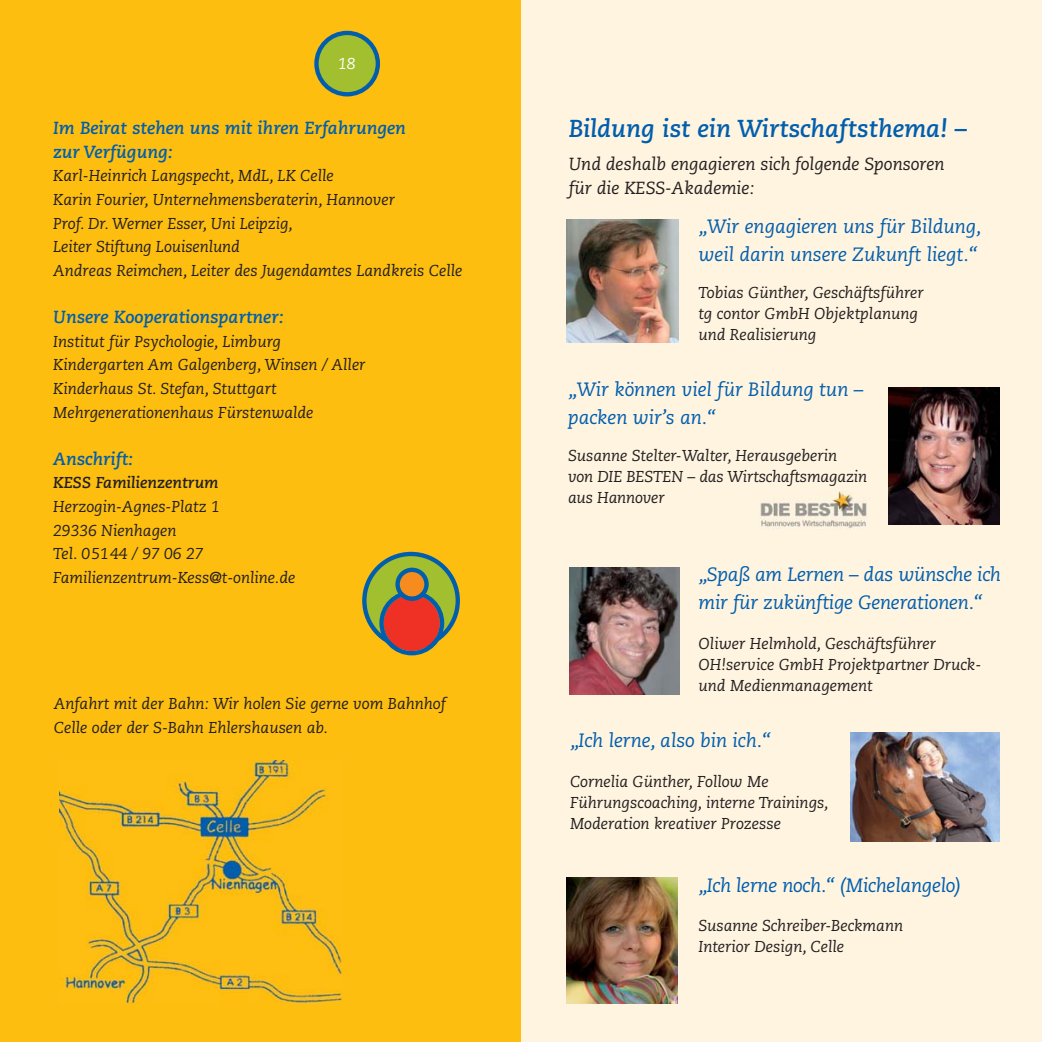
<style>
.page{position:relative;width:1042px;height:1042px;background:#fff}
.page>*{position:absolute;margin:0;border:0;box-sizing:border-box;transform-origin:0 0}
.t1{font:italic 700 24.5px "Caecilia";color:#005ead}
.t2{font:italic 19.25px/28px "Caecilia";color:#005ead}
.t3{font:italic 700 17.5px/23.6px "Caecilia";color:#005ead}
.t4{font:italic 17.5px/24.5px "Caecilia";color:#231f20}
.t5{font:italic 15.75px/23.6px "Caecilia";color:#231f20}
.t6{font:italic 700 15.75px "Caecilia";color:#231f20}
.t7{font:italic 15.75px "Caecilia";color:#fff}
</style>
<div class="page">
<div style="left:0;top:0;width:521px;height:1042px;background:#febe10"></div>
<div style="left:521px;top:0;width:521px;height:1042px;background:#fff4e0"></div>
<svg style="left:314px;top:31px;width:66px;height:65px"></svg>
<svg style="left:362px;top:552px;width:98px;height:103px"></svg>
<img style="left:567px;top:220px;width:111px;height:122px">
<img style="left:59px;top:760px;width:283px;height:244px">
<img style="left:888px;top:387px;width:112px;height:137px">
<img style="left:760px;top:491px;width:107px;height:39px">
<img style="left:569px;top:568px;width:111px;height:126px">
<img style="left:850px;top:732px;width:150px;height:109px">
<img style="left:567px;top:877px;width:110px;height:126px">
<p class="t7" style="left:338px;top:57px;width:19px">18</p>
<p class="t3" style="left:53px;top:118px;width:354px">Im Beirat stehen uns mit ihren Erfahrungen zur Verfügung:</p>
<p class="t5" style="left:53px;top:165px;width:411px">Karl-Heinrich Langspecht, MdL, LK Celle<br>Karin Fourier, Unternehmensberaterin, Hannover<br>Prof. Dr. Werner Esser, Uni Leipzig,<br>Leiter Stiftung Louisenlund<br>Andreas Reimchen, Leiter des Jugendamtes Landkreis Celle</p>
<p class="t3" style="left:53px;top:307px;width:232px">Unsere Kooperationspartner:</p>
<p class="t5" style="left:53px;top:331px;width:314px">Institut für Psychologie, Limburg Kindergarten Am Galgenberg, Winsen / Aller Kinderhaus St. Stefan, Stuttgart Mehrgenerationenhaus Fürstenwalde</p>
<p class="t3" style="left:53px;top:448px;width:82px">Anschrift:</p>
<p class="t6" style="left:53px;top:476px;width:167px">KESS Familienzentrum</p>
<p class="t5" style="left:53px;top:496px;width:244px">Herzogin-Agnes-Platz 1<br>29336 Nienhagen<br>Tel. 05144 / 97 06 27<br>Familienzentrum-Kess@t-online.de</p>
<p class="t5" style="left:54px;top:693px;width:394px">Anfahrt mit der Bahn: Wir holen Sie gerne vom Bahnhof<br>Celle oder der S-Bahn Ehlershausen ab.</p>
<h1 class="t1" style="left:569px;top:118px;width:400px">Bildung ist ein Wirtschaftsthema! –</h1>
<p class="t4" style="left:569px;top:153px;width:377px">Und deshalb engagieren sich folgende Sponsoren für die KESS-Akademie:</p>
<p class="t2" style="left:698px;top:214px;width:285px">„Wir engagieren uns für Bildung, weil darin unsere Zukunft liegt.“</p>
<p class="t5" style="left:698px;top:283px;width:227px;line-height:21px">Tobias Günther, Geschäftsführer tg contor GmbH Objektplanung und Realisierung</p>
<p class="t2" style="left:568px;top:377px;width:297px">„Wir können viel für Bildung tun – packen wir’s an.“</p>
<p class="t5" style="left:568px;top:446px;width:300px;line-height:21px">Susanne Stelter-Walter, Herausgeberin<br>von DIE BESTEN – das Wirtschaftsmagazin aus Hannover</p>
<p class="t2" style="left:698px;top:562px;width:304px">„Spaß am Lernen – das wünsche ich mir für zukünftige Generationen.“</p>
<p class="t5" style="left:698px;top:634px;width:284px;line-height:21px">Oliwer Helmhold, Geschäftsführer<br>OH!service GmbH Projektpartner Druck&shy;und Medienmanagement</p>
<p class="t2" style="left:570px;top:728px;width:202px">„Ich lerne, also bin ich.“</p>
<p class="t5" style="left:570px;top:772px;width:260px;line-height:21px">Cornelia Günther, Follow Me<br>Führungscoaching, interne Trainings,<br>Moderation kreativer Prozesse</p>
<p class="t2" style="left:698px;top:873px;width:265px">„Ich lerne noch.“ (Michelangelo)</p>
<p class="t5" style="left:698px;top:916px;width:206px;line-height:21px">Susanne Schreiber-Beckmann<br>Interior Design, Celle</p>
</div>
